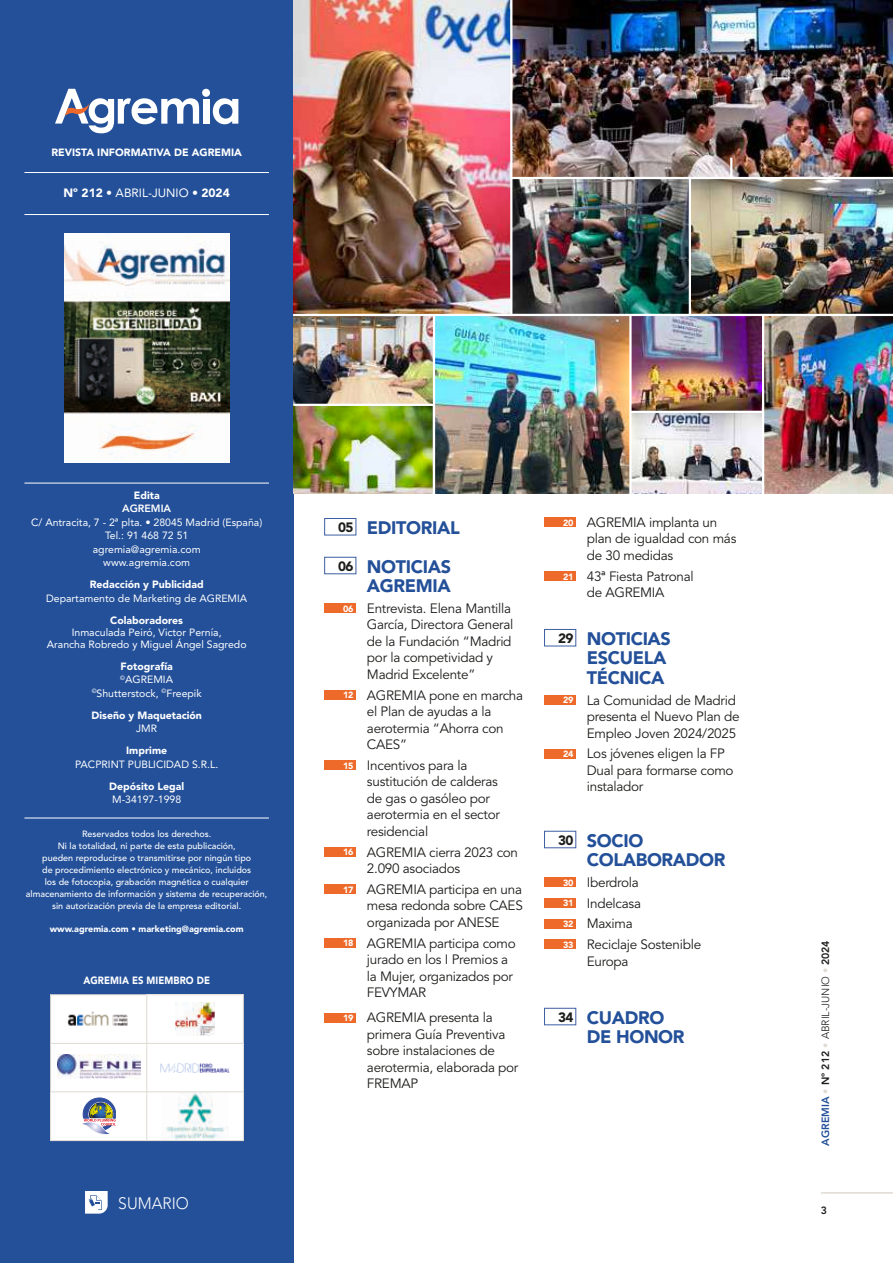
<style>
.page{position:relative;width:893px;height:1263px;background:#fff}
.page>*{position:absolute;margin:0;border:0;box-sizing:border-box;transform-origin:0 0}
.t1{font:900 18px/19.5px "Avenir LT Std";letter-spacing:-.02em;color:#235099}
.t2{font:300 16.5px "Avenir LT Std";color:#fff;scale:.95 1}
.t3{font:13.5px/16.5px "Avenir LT Std";letter-spacing:-.02em;color:#1d1d1b}
.t4{font:12px "Avenir LT Std";color:#fff}
.t5{font:10.5px/13.5px "Avenir LT Std";color:#fff;text-align:center}
.t6{font:900 10.5px "Avenir LT Std";color:#fff}
.t7{font:300 10.5px "Avenir LT Std";color:#1d1d1b}
.t8{font:900 10.5px "Avenir LT Std";color:#fff;scale:.9 1}
.t9{font:800 10.5px "Avenir LT Std";color:#fff}
.t10{font:800 10.5px "Avenir LT Std";color:#1d1d1b}
.t11{font:500 9px/12px "Avenir LT Std";color:#fff;text-align:center}
.t12{font:900 9px "Avenir LT Std";color:#fff}
.s1{font-weight:900}
.s2{font-size:13.5px;color:#1d1d1b}
.s3{font-weight:900;font-size:9px;color:#fff}
.s4{font-weight:800;color:#235099}
.s5{color:#dfdad2}
.s6{font-weight:800}
</style>
<div class="page">
<hr style="left:821px;top:1192px;width:72px;height:2px;background:#dfdad2">
<div style="left:0;top:0;width:293px;height:1263px;background:#235099"></div>
<div style="left:324px;top:518px;width:32px;height:17px;border:1px solid #3c5ea2"></div>
<div style="left:324px;top:557px;width:32px;height:17px;border:1px solid #3c5ea2"></div>
<div style="left:324px;top:604px;width:32px;height:9px;background:#ed6a2a"></div>
<div style="left:324px;top:690px;width:32px;height:9px;background:#ed6a2a"></div>
<div style="left:324px;top:761px;width:32px;height:9px;background:#ed6a2a"></div>
<div style="left:324px;top:847px;width:32px;height:9px;background:#ed6a2a"></div>
<div style="left:324px;top:885px;width:32px;height:9px;background:#ed6a2a"></div>
<div style="left:324px;top:938px;width:32px;height:9px;background:#ed6a2a"></div>
<div style="left:324px;top:1013px;width:32px;height:9px;background:#ed6a2a"></div>
<div style="left:544px;top:518px;width:32px;height:9px;background:#ed6a2a"></div>
<div style="left:544px;top:572px;width:32px;height:9px;background:#ed6a2a"></div>
<div style="left:544px;top:629px;width:32px;height:17px;border:1px solid #3c5ea2"></div>
<div style="left:544px;top:695px;width:32px;height:9px;background:#ed6a2a"></div>
<div style="left:544px;top:749px;width:32px;height:9px;background:#ed6a2a"></div>
<div style="left:544px;top:831px;width:32px;height:17px;border:1px solid #3c5ea2"></div>
<div style="left:544px;top:878px;width:32px;height:9px;background:#ed6a2a"></div>
<div style="left:544px;top:898px;width:32px;height:9px;background:#ed6a2a"></div>
<div style="left:544px;top:919px;width:32px;height:9px;background:#ed6a2a"></div>
<div style="left:544px;top:940px;width:32px;height:9px;background:#ed6a2a"></div>
<div style="left:544px;top:1008px;width:32px;height:17px;border:1px solid #3c5ea2"></div>
<hr style="left:24px;top:214px;width:245px;height:1px;background:#fff">
<hr style="left:24px;top:172px;width:245px;height:1px;background:#fff">
<img style="left:64px;top:233px;width:165px;height:230px">
<svg style="left:55px;top:89px;width:183px;height:44px"></svg>
<hr style="left:24px;top:483px;width:245px;height:1px;background:#fff">
<hr style="left:24px;top:818px;width:245px;height:1px;background:#fff">
<svg style="left:85px;top:1191px;width:23px;height:22px"></svg>
<img style="left:435px;top:316px;width:194px;height:178px">
<img style="left:764px;top:316px;width:129px;height:178px">
<img style="left:632px;top:316px;width:130px;height:95px">
<img style="left:512px;top:179px;width:177px;height:135px">
<img style="left:691px;top:179px;width:202px;height:135px">
<img style="left:512px;top:0;width:381px;height:177px">
<div style="left:51px;top:1043px;width:96px;height:48px;background:#fff"></div>
<img style="left:57px;top:1054px;width:83px;height:24px">
<div style="left:51px;top:995px;width:96px;height:48px;background:#fff"></div>
<img style="left:67px;top:1011px;width:61px;height:15px">
<div style="left:147px;top:1043px;width:96px;height:48px;background:#fff"></div>
<img style="left:160px;top:1064px;width:70px;height:9px">
<div style="left:51px;top:1092px;width:96px;height:48px;background:#fff"></div>
<svg style="left:82px;top:1098px;width:34px;height:37px"></svg>
<div style="left:147px;top:1092px;width:96px;height:48px;background:#fff"></div>
<img style="left:161px;top:1092px;width:68px;height:48px">
<div style="left:147px;top:995px;width:96px;height:48px;background:#fff"></div>
<img style="left:175px;top:1003px;width:40px;height:32px">
<hr style="left:51px;top:994px;width:192px;height:1px;background:#dfdad2">
<hr style="left:50px;top:995px;width:1px;height:145px;background:#dfdad2">
<hr style="left:146px;top:995px;width:1px;height:145px;background:#dfdad2">
<hr style="left:51px;top:1043px;width:192px;height:1px;background:#dfdad2">
<hr style="left:243px;top:995px;width:1px;height:145px;background:#dfdad2">
<hr style="left:51px;top:1091px;width:192px;height:1px;background:#dfdad2">
<hr style="left:51px;top:1140px;width:192px;height:1px;background:#dfdad2">
<img style="left:293px;top:0;width:217px;height:314px">
<img style="left:293px;top:406px;width:140px;height:88px">
<img style="left:293px;top:316px;width:140px;height:88px">
<hr style="left:730px;top:158px;width:2px;height:21px;background:#fff">
<img style="left:632px;top:413px;width:130px;height:81px">
<p class="t6" style="left:51px;top:146px;width:192px">REVISTA INFORMATIVA DE AGREMIA</p>
<p class="t4" style="left:64px;top:186px;width:168px"><span class="s1">Nº 212</span> • ABRIL-JUNIO • <span class="s1">2024</span></p>
<p class="t6" style="left:134px;top:489px;width:27px">Edita</p>
<p class="t9" style="left:122px;top:502px;width:51px">AGREMIA</p>
<p class="t5" style="left:31px;top:515px;width:233px">C/ Antracita, 7 - 2ª plta. • 28045 Madrid (España)<br>Tel.: 91 468 72 51<br>agremia@agremia.com<br>www.agremia.com</p>
<p class="t6" style="left:90px;top:578px;width:115px">Redacción y Publicidad</p>
<p class="t5" style="left:46px;top:591px;width:203px">Departamento de Marketing de AGREMIA</p>
<p class="t6" style="left:110px;top:614px;width:74px">Colaboradores</p>
<p class="t5" style="left:47px;top:626px;width:201px;line-height:12px">Inmaculada Peiró, Victor Pernía,<br>Arancha Robredo y Miguel Ángel Sagredo</p>
<p class="t5" style="left:92px;top:659px;width:111px"><span class="s1">Fotografía<br></span><sup>©</sup>AGREMIA <sup>©</sup>Shutterstock, <sup>©</sup>Freepik</p>
<p class="t6" style="left:91px;top:709px;width:112px">Diseño y Maquetación</p>
<p class="t5" style="left:136px;top:722px;width:22px">JMR</p>
<p class="t6" style="left:126px;top:744px;width:43px">Imprime</p>
<p class="t5" style="left:75px;top:757px;width:145px">PACPRINT PUBLICIDAD S.R.L.</p>
<p class="t6" style="left:109px;top:780px;width:77px">Depósito Legal</p>
<p class="t5" style="left:112px;top:793px;width:71px">M-34197-1998</p>
<p class="t11" style="left:26px;top:828px;width:243px">Reservados todos los derechos.<br>Ni la totalidad, ni parte de esta publicación,<br>pueden reproducirse o transmitirse por ningún tipo<br>de procedimiento electrónico y mecánico, incluidos<br>los de fotocopia, grabación magnética o cualquier almacenamiento de información y sistema de recuperación, sin autorización previa de la empresa editorial.</p>
<p class="t12" style="left:50px;top:924px;width:195px">www.agremia.com • marketing@agremia.com</p>
<p class="t8" style="left:83px;top:974px;width:142px">AGREMIA ES MIEMBRO DE</p>
<p class="t2" style="left:118px;top:1193px;width:76px">SUMARIO</p>
<h1 class="t1" style="left:338px;top:508px;width:123px;line-height:38.7px"><span class="s2">05</span> EDITORIAL<br><span class="s2">06</span> NOTICIAS</h1>
<h1 class="t1" style="left:367px;top:576px;width:85px">AGREMIA</h1>
<p class="t3" style="left:367px;top:600px;width:148px;text-indent:-24px"><span class="s3">06</span> Entrevista. Elena Mantilla<br>García, Directora General de la Fundación “Madrid por la competividad y<br>Madrid Excelente”</p>
<p class="t3" style="left:367px;top:687px;width:158px;text-indent:-24px"><span class="s3">12</span> AGREMIA pone en marcha el Plan de ayudas a la aerotermia “Ahorra con<br>CAES”</p>
<p class="t3" style="left:367px;top:757px;width:135px;text-indent:-24px"><span class="s3">15</span> Incentivos para la sustitución de calderas de gas o gasóleo por aerotermia en el sector residencial</p>
<p class="t3" style="left:367px;top:844px;width:153px;text-indent:-24px"><span class="s3">16</span> AGREMIA cierra 2023 con<br>2.090 asociados</p>
<p class="t3" style="left:367px;top:881px;width:157px;text-align:justify;text-indent:-24px"><span class="s3">17</span> AGREMIA participa en una mesa redonda sobre CAES organizada por ANESE</p>
<p class="t3" style="left:367px;top:935px;width:150px;text-indent:-24px"><span class="s3">18</span> AGREMIA participa como jurado en los I Premios a la Mujer, organizados por<br>FEVYMAR</p>
<p class="t3" style="left:367px;top:1009px;width:153px;text-indent:-24px"><span class="s3">19</span> AGREMIA presenta la primera Guía Preventiva sobre instalaciones de aerotermia, elaborada por<br>FREMAP</p>
<p class="t3" style="left:587px;top:514px;width:151px;text-indent:-24px"><span class="s3">20</span> AGREMIA implanta un plan de igualdad con más de 30 medidas</p>
<p class="t3" style="left:563px;top:568px;width:132px;text-align:center"><span class="s3">21</span> 43ª Fiesta Patronal de AGREMIA</p>
<h1 class="t1" style="left:587px;top:629px;width:86px;text-indent:-29px"><span class="s2">29</span> NOTICIAS<br>ESCUELA<br>TÉCNICA</h1>
<p class="t3" style="left:587px;top:692px;width:154px;text-indent:-24px"><span class="s3">29</span> La Comunidad de Madrid presenta el Nuevo Plan de<br>Empleo Joven 2024/2025</p>
<p class="t3" style="left:587px;top:746px;width:148px;text-indent:-24px"><span class="s3">24</span> Los jóvenes eligen la FP<br>Dual para formarse como instalador</p>
<h1 class="t1" style="left:587px;top:830px;width:140px;text-indent:-29px"><span class="s2">30</span> SOCIO<br>COLABORADOR</h1>
<p class="t3" style="left:563px;top:872px;width:140px;line-height:20.7px"><span class="s3">30</span> Iberdrola<br><span class="s3">31</span> Indelcasa<br><span class="s3">32</span> Maxima<br><span class="s3">33</span> Reciclaje Sostenible</p>
<p class="t3" style="left:587px;top:953px;width:43px">Europa</p>
<h1 class="t1" style="left:587px;top:1007px;width:99px;text-indent:-29px"><span class="s2">34</span> CUADRO<br>DE HONOR</h1>
<p class="t7" style="left:819px;top:1146px;width:207px;rotate:-90deg"><span class="s4">AGREMIA</span> <span class="s5">•</span> <span class="s6">Nº 212</span> <span class="s5">•</span> ABRIL-JUNIO <span class="s5">•</span> <span class="s6">2024</span></p>
<p class="t10" style="left:821px;top:1204px;width:8px">3</p>
</div>
